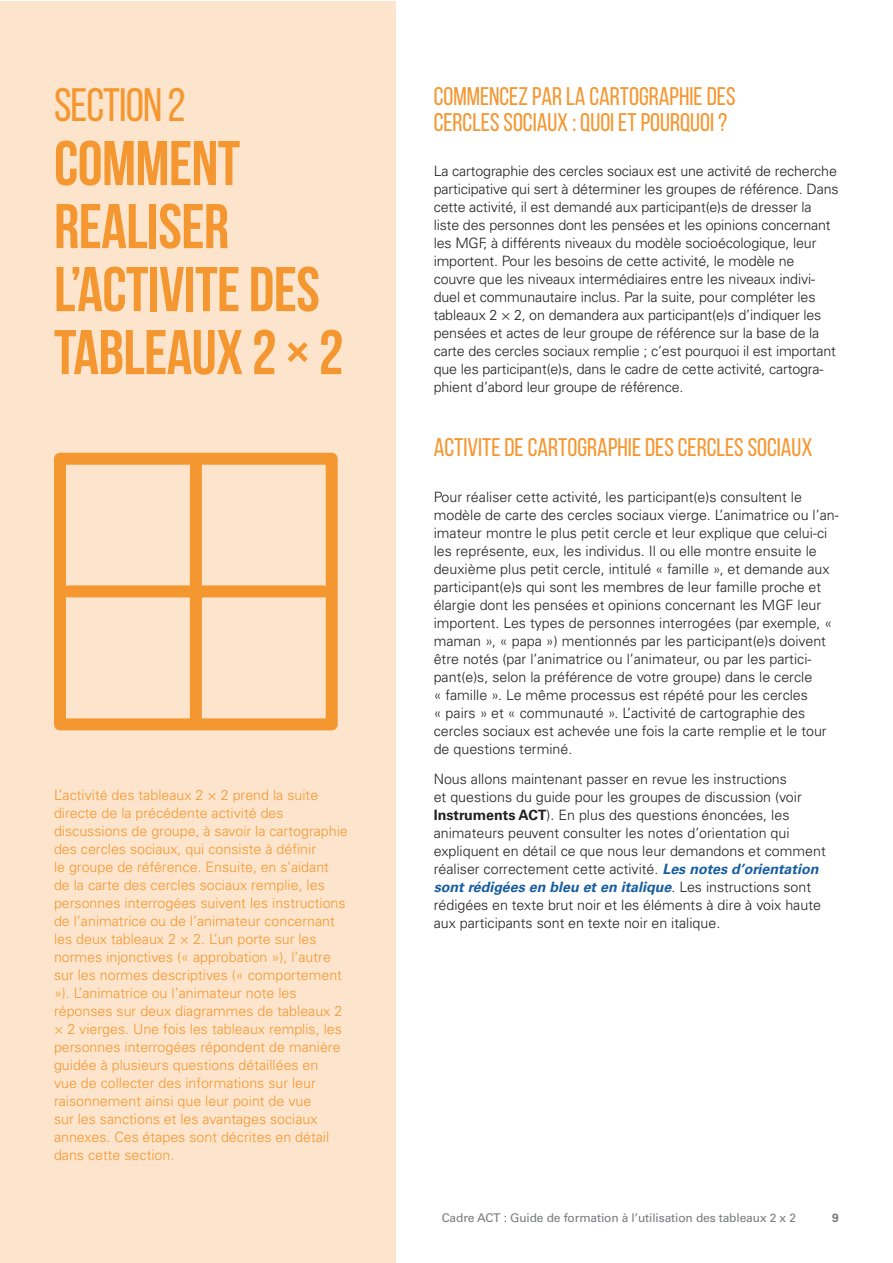
<style>
.page{position:relative;width:893px;height:1263px;background:#fff}
.page>*{position:absolute;margin:0;border:0;box-sizing:border-box;transform-origin:0 0}
.t1{font:700 63px/63px "Bebas Neue";letter-spacing:-.01em;color:#f59731}
.t2{font:46.8px "Bebas Neue";letter-spacing:-.02em;color:#f59731}
.Subtitulos{font:25.5px/25.5px "Bebas Neue";color:#f59731}
.Txt_continuo{font:300 14.25px/18px "Univers LT Pro 45";color:#231f20}
.Txt_continuo__sinsep{font:300 14.25px/18px "Univers LT Pro 45";color:#f59731}
.t3{font:12px "Univers LT Pro 55 Roman";letter-spacing:-.01em;color:#787a7d}
.t4{font:700 12px "Univers LT Pro 65";color:#787a7d}
.s1{font-family:"Univers LT Pro 65";font-weight:700}
.s2{font-family:"Univers LT Pro 65";font-weight:700;font-style:italic;color:#175d9e}
</style>
<div class="page">
<div style="left:0;top:1px;width:396px;height:1262px;background:#fce5cc"></div>
<div style="left:54px;top:453px;width:284px;height:277px;border:12px solid #f59731"></div>
<div style="left:190px;top:464px;width:12px;height:255px;background:#f59731"></div>
<div style="left:69px;top:585px;width:254px;height:12px;background:#f59731"></div>
<p class="t2" style="left:54px;top:80px;width:133px">SECTION 2</p>
<p class="Subtitulos" style="left:434px;top:83px;width:303px">COMMENCEZ PAR LA CARTOGRAPHIE DES<br>CERCLES SOCIAUX : QUOI ET POURQUOI ?</p>
<p class="t1" style="left:54px;top:131px;width:291px">COMMENT<br>REALISER<br>L’ACTIVITE DES<br>TABLEAUX 2 × 2</p>
<p class="Txt_continuo__sinsep" style="left:54px;top:786px;width:295px">L’activité des tableaux 2 × 2 prend la suite directe de la précédente activité des discussions de groupe, à savoir la cartographie des cercles sociaux, qui consiste à définir<br>le groupe de référence. Ensuite, en s’aidant de la carte des cercles sociaux remplie, les personnes interrogées suivent les instructions de l’animatrice ou de l’animateur concernant les deux tableaux 2 × 2. L’un porte sur les normes injonctives (« approbation »), l’autre sur les normes descriptives (« comportement »). L’animatrice ou l’animateur note les réponses sur deux diagrammes de tableaux 2 × 2 vierges. Une fois les tableaux remplis, les personnes interrogées répondent de manière guidée à plusieurs questions détaillées en<br>vue de collecter des informations sur leur raisonnement ainsi que leur point de vue<br>sur les sanctions et les avantages sociaux annexes. Ces étapes sont décrites en détail dans cette section.</p>
<p class="Txt_continuo" style="left:434px;top:162px;width:406px">La cartographie des cercles sociaux est une activité de recherche participative qui sert à déterminer les groupes de référence. Dans cette activité, il est demandé aux participant(e)s de dresser la liste des personnes dont les pensées et les opinions concernant les MGF, à différents niveaux du modèle socioécologique, leur importent. Pour les besoins de cette activité, le modèle ne couvre que les niveaux intermédiaires entre les niveaux indivi&shy;duel et communautaire inclus. Par la suite, pour compléter les tableaux 2 × 2, on demandera aux participant(e)s d’indiquer les pensées et actes de leur groupe de référence sur la base de la carte des cercles sociaux remplie ; c’est pourquoi il est important que les participant(e)s, dans le cadre de cette activité, cartogra&shy;phient d’abord leur groupe de référence.</p>
<p class="Subtitulos" style="left:434px;top:434px;width:380px">ACTIVITE DE CARTOGRAPHIE DES CERCLES SOCIAUX</p>
<p class="Txt_continuo" style="left:434px;top:487px;width:407px">Pour réaliser cette activité, les participant(e)s consultent le modèle de carte des cercles sociaux vierge. L’animatrice ou l’an&shy;imateur montre le plus petit cercle et leur explique que celui-ci les représente, eux, les individus. Il ou elle montre ensuite le deuxième plus petit cercle, intitulé « famille », et demande aux participant(e)s qui sont les membres de leur famille proche et élargie dont les pensées et opinions concernant les MGF leur importent. Les types de personnes interrogées (par exemple, « maman », « papa ») mentionnés par les participant(e)s doivent être notés (par l’animatrice ou l’animateur, ou par les partici&shy;pant(e)s, selon la préférence de votre groupe) dans le cercle<br>« famille ». Le même processus est répété pour les cercles<br>« pairs » et « communauté ». L’activité de cartographie des cercles sociaux est achevée une fois la carte remplie et le tour de questions terminé.</p>
<p class="Txt_continuo" style="left:434px;top:770px;width:394px">Nous allons maintenant passer en revue les instructions<br>et questions du guide pour les groupes de discussion (voir <span class="s1">Instruments ACT</span>). En plus des questions énoncées, les animateurs peuvent consulter les notes d’orientation qui expliquent en détail ce que nous leur demandons et comment réaliser correctement cette activité. <span class="s2">Les notes d’orientation sont rédigées en bleu et en italique</span>. Les instructions sont rédigées en texte brut noir et les éléments à dire à voix haute aux participants sont en texte noir en italique.</p>
<p class="t3" style="left:442px;top:1210px;width:356px">Cadre ACT : Guide de formation à l’utilisation des tableaux 2 x 2</p>
<p class="t4" style="left:832px;top:1210px;width:8px">9</p>
</div>
